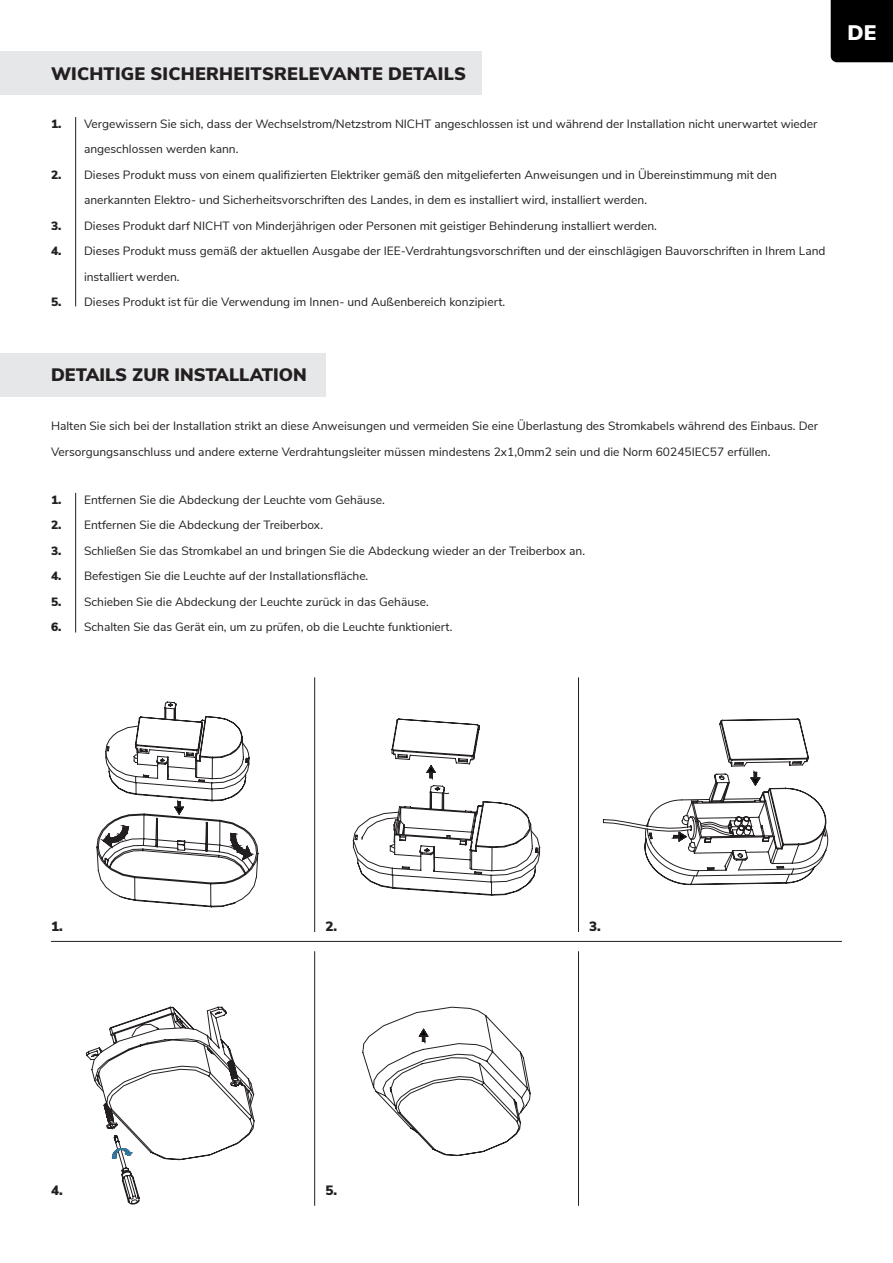
<style>
.page{position:relative;width:893px;height:1263px;background:#fff}
.page>*{position:absolute;margin:0;border:0;box-sizing:border-box;transform-origin:0 0}
.t1{font:900 21px "Nunito Sans";color:#fff}
.t2{font:900 18px "Nunito Sans";letter-spacing:.005em;color:#231f20}
.t3{font:900 13.5px "Nunito Sans";color:#231f20}
.t4{font:12px/25.5px "Nunito Sans";color:#231f20}
.s1{font-weight:900}
</style>
<div class="page">
<div style="left:0;top:51px;width:481px;height:43px;background:#e6e7e9"></div>
<hr style="left:75px;top:117px;width:1px;height:189px;background:#231f20">
<hr style="left:75px;top:493px;width:1px;height:139px;background:#231f20">
<div style="left:0;top:353px;width:325px;height:44px;background:#e6e7e9"></div>
<div style="left:831px;top:0;width:62px;height:62px;background:#000001"></div>
<hr style="left:51px;top:941px;width:791px;height:1px;background:#231f20">
<hr style="left:578px;top:677px;width:1px;height:255px;background:#231f20">
<hr style="left:578px;top:951px;width:1px;height:255px;background:#231f20">
<hr style="left:314px;top:677px;width:1px;height:255px;background:#231f20">
<hr style="left:314px;top:951px;width:1px;height:255px;background:#231f20">
<svg style="left:97px;top:701px;width:161px;height:206px"></svg>
<svg style="left:353px;top:718px;width:187px;height:177px"></svg>
<svg style="left:603px;top:719px;width:225px;height:166px"></svg>
<svg style="left:86px;top:1007px;width:169px;height:197px"></svg>
<svg style="left:362px;top:1007px;width:169px;height:149px"></svg>
<p class="t2" style="left:51px;top:60px;width:417px">WICHTIGE SICHERHEITSRELEVANTE DETAILS</p>
<p class="t4" style="left:51px;top:110px;width:768px"><span class="s1">1.</span> Vergewissern Sie sich, dass der Wechselstrom/Netzstrom NICHT angeschlossen ist und während der Installation nicht unerwartet wieder</p>
<p class="t4" style="left:84px;top:136px;width:156px">angeschlossen werden kann.</p>
<p class="t4" style="left:51px;top:161px;width:727px"><span class="s1">2.</span> Dieses Produkt muss von einem qualifizierten Elektriker gemäß den mitgelieferten Anweisungen und in Übereinstimmung mit den</p>
<p class="t4" style="left:84px;top:187px;width:565px">anerkannten Elektro- und Sicherheitsvorschriften des Landes, in dem es installiert wird, installiert werden.</p>
<p class="t4" style="left:51px;top:212px;width:607px"><span class="s1">3.</span> Dieses Produkt darf NICHT von Minderjährigen oder Personen mit geistiger Behinderung installiert werden.</p>
<p class="t4" style="left:51px;top:238px;width:776px"><span class="s1">4.</span> Dieses Produkt muss gemäß der aktuellen Ausgabe der IEE-Verdrahtungsvorschriften und der einschlägigen Bauvorschriften in Ihrem Land</p>
<p class="t4" style="left:84px;top:263px;width:97px">installiert werden.</p>
<p class="t4" style="left:51px;top:289px;width:456px"><span class="s1">5.</span> Dieses Produkt ist für die Verwendung im Innen- und Außenbereich konzipiert.</p>
<p class="t2" style="left:51px;top:362px;width:257px">DETAILS ZUR INSTALLATION</p>
<p class="t4" style="left:51px;top:413px;width:769px">Halten Sie sich bei der Installation strikt an diese Anweisungen und vermeiden Sie eine Überlastung des Stromkabels während des Einbaus. Der<br>Versorgungsanschluss und andere externe Verdrahtungsleiter müssen mindestens 2x1,0mm2 sein und die Norm 60245IEC57 erfüllen.</p>
<p class="t4" style="left:51px;top:486px;width:335px"><span class="s1">1.</span> Entfernen Sie die Abdeckung der Leuchte vom Gehäuse.</p>
<p class="t4" style="left:51px;top:511px;width:274px"><span class="s1">2.</span> Entfernen Sie die Abdeckung der Treiberbox.</p>
<p class="t4" style="left:51px;top:537px;width:536px"><span class="s1">3.</span> Schließen Sie das Stromkabel an und bringen Sie die Abdeckung wieder an der Treiberbox an.</p>
<p class="t4" style="left:51px;top:562px;width:319px"><span class="s1">4.</span> Befestigen Sie die Leuchte auf der Installationsfläche.</p>
<p class="t4" style="left:51px;top:588px;width:379px"><span class="s1">5.</span> Schieben Sie die Abdeckung der Leuchte zurück in das Gehäuse.</p>
<p class="t4" style="left:51px;top:613px;width:403px"><span class="s1">6.</span> Schalten Sie das Gerät ein, um zu prüfen, ob die Leuchte funktioniert.</p>
<p class="t1" style="left:847px;top:17px;width:30px">DE</p>
<p class="t3" style="left:51px;top:916px;width:13px">1.</p>
<p class="t3" style="left:325px;top:916px;width:13px">2.</p>
<p class="t3" style="left:51px;top:1180px;width:13px">4.</p>
<p class="t3" style="left:325px;top:1180px;width:13px">5.</p>
<p class="t3" style="left:589px;top:916px;width:13px">3.</p>
</div>
